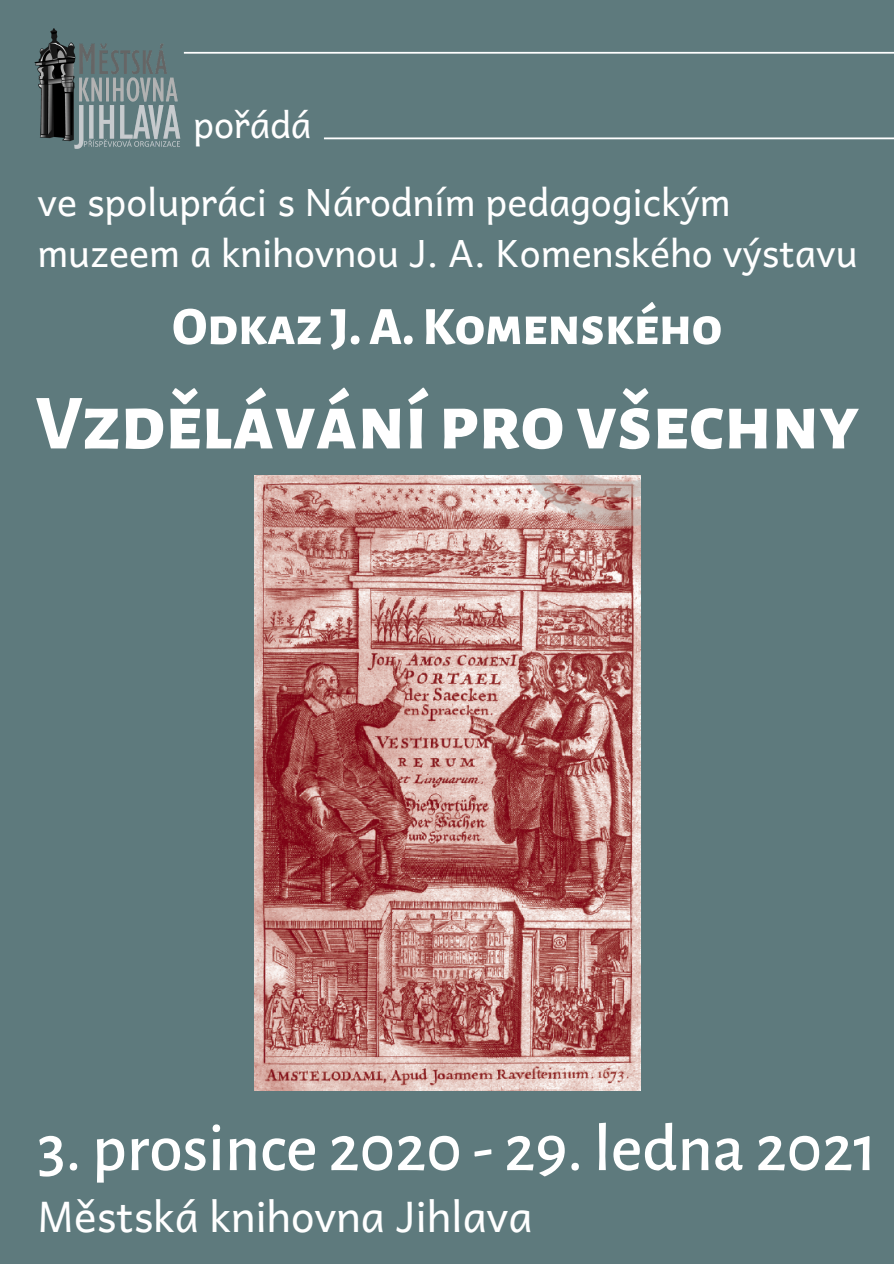
<style>
.page{position:relative;width:894px;height:1264px;background:#fff}
.page>*{position:absolute;margin:0;border:0;box-sizing:border-box;transform-origin:0 0}
.t1{font:800 78px "Alegreya Sans SC";color:#fff}
.t2{font:500 67.5px "Alegreya Sans";color:#fff}
.t3{font:800 54px "Alegreya Sans SC";color:#fff}
.t4{font:42px "Andika";color:#fff}
.t5{font:37.5px/51.8px "Andika";color:#fff}
.t6{font:36px "Andika";color:#fff}
</style>
<div class="page">
<div style="left:0;top:0;width:893px;height:1263px;background:#5e7a7d"></div>
<svg style="left:324px;top:137px;width:569px;height:2px"></svg>
<img style="left:34px;top:28px;width:150px;height:121px">
<svg style="left:184px;top:52px;width:709px;height:2px"></svg>
<img style="left:254px;top:475px;width:386px;height:615px">
<p class="t6" style="left:193px;top:94px;width:119px">pořádá</p>
<p class="t5" style="left:37px;top:174px;width:821px">ve spolupráci s Národním pedagogickým muzeem a knihovnou J. A. Komenského výstavu</p>
<p class="t3" style="left:172px;top:301px;width:551px">Odkaz J.A.Komenského</p>
<p class="t1" style="left:36px;top:386px;width:824px">Vzdělávání pro všechny</p>
<p class="t2" style="left:37px;top:1116px;width:840px">3. prosince 2020 - 29. ledna 2021</p>
<p class="t4" style="left:37px;top:1180px;width:496px">Městská knihovna Jihlava</p>
</div>
